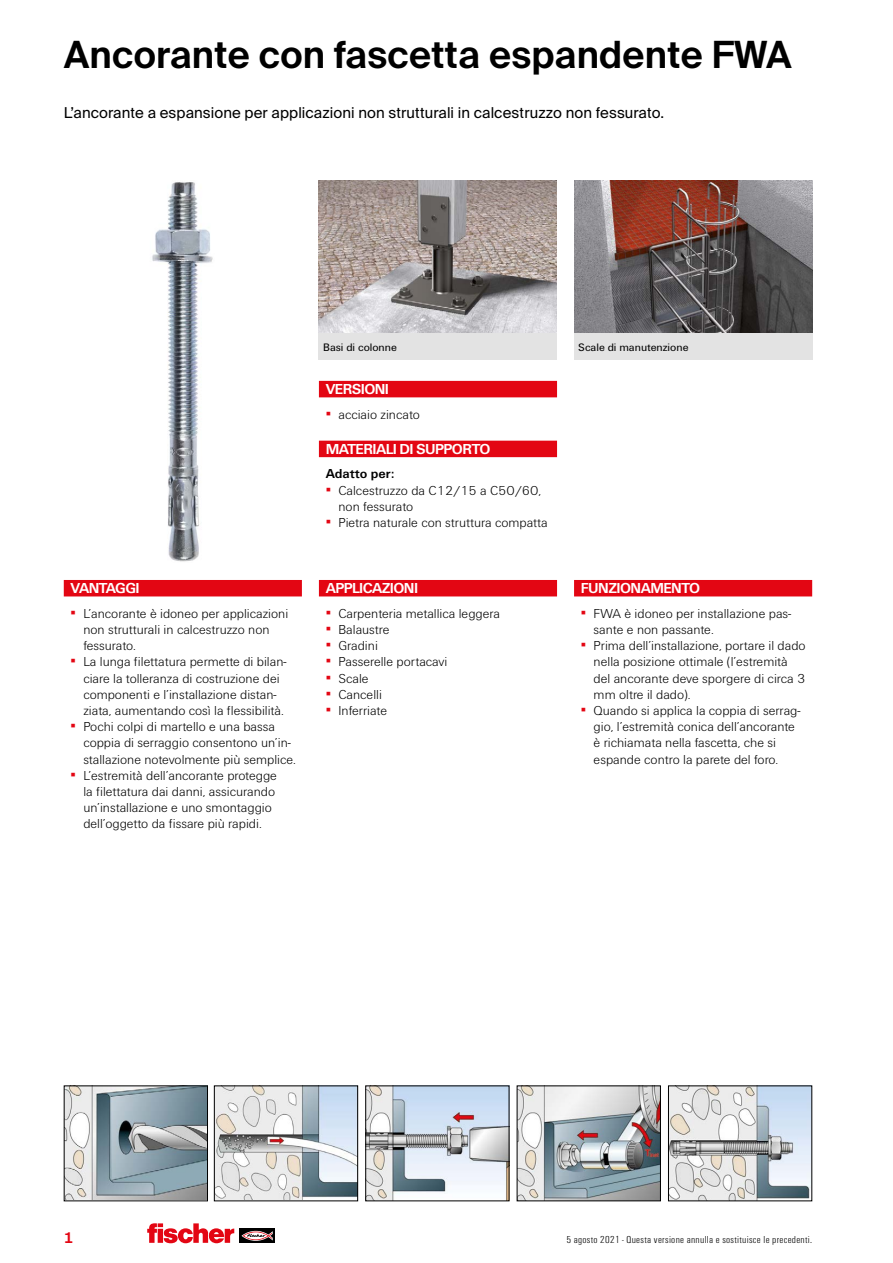
<style>
.page{position:relative;width:893px;height:1263px;background:#fff}
.page>*{position:absolute;margin:0;border:0;box-sizing:border-box;transform-origin:0 0}
.t1{font:600 37.5px "fischerstrong";letter-spacing:.005em;color:#000}
.t2{font:15px "fischerstrong";letter-spacing:.005em;color:#000}
.t3{font:700 15px "Fi We";letter-spacing:-.04em;color:#fff}
.t4{font:600 15px "fischerstrong";color:#e30613}
.t5{font:300 13.5px/16.2px "Fi We";color:#000}
.t6{font:700 13.5px "Fi We";color:#000}
.t7{font:11.25px "Fi We";color:#000}
.t8{font:300 condensed 10.5px "Fi We";letter-spacing:.025em;color:#000;scale:1.1 1}
.s1{font-weight:400;color:#e30613}
</style>
<div class="page">
<div style="left:240px;top:1229px;width:35px;height:14px;background:#000"></div>
<svg style="left:241px;top:1231px;width:32px;height:10px"></svg>
<svg style="left:147px;top:1223px;width:87px;height:20px"></svg>
<img style="left:319px;top:180px;width:238px;height:153px">
<img style="left:574px;top:180px;width:238px;height:153px">
<img style="left:152px;top:182px;width:61px;height:380px">
<img style="left:216px;top:1087px;width:140px;height:112px">
<div style="left:214px;top:1085px;width:144px;height:116px;border:1px solid #000"></div>
<img style="left:367px;top:1087px;width:140px;height:112px">
<img style="left:519px;top:1087px;width:140px;height:112px">
<div style="left:517px;top:1085px;width:144px;height:116px;border:1px solid #000"></div>
<img style="left:670px;top:1087px;width:140px;height:112px">
<img style="left:66px;top:1087px;width:140px;height:112px">
<div style="left:319px;top:333px;width:238px;height:27px;background:#e3e3e3"></div>
<div style="left:574px;top:333px;width:238px;height:27px;background:#e3e3e3"></div>
<div style="left:319px;top:381px;width:238px;height:16px;background:#e30613"></div>
<div style="left:64px;top:580px;width:238px;height:16px;background:#e30613"></div>
<div style="left:319px;top:580px;width:238px;height:16px;background:#e30613"></div>
<div style="left:574px;top:580px;width:238px;height:16px;background:#e30613"></div>
<div style="left:319px;top:441px;width:238px;height:16px;background:#e30613"></div>
<h1 class="t1" style="left:64px;top:33px;width:730px">Ancorante con fascetta espandente FWA</h1>
<p class="t2" style="left:64px;top:104px;width:602px">L’ancorante a espansione per applicazioni non strutturali in calcestruzzo non fessurato.</p>
<p class="t7" style="left:323px;top:341px;width:75px">Basi di colonne</p>
<p class="t7" style="left:578px;top:341px;width:112px">Scale di manutenzione</p>
<p class="t3" style="left:326px;top:381px;width:65px">VERSIONI</p>
<p class="t5" style="left:326px;top:406px;width:96px"><span class="s1">▪</span> acciaio zincato</p>
<p class="t3" style="left:71px;top:580px;width:71px">VANTAGGI</p>
<p class="t5" style="left:83px;top:605px;width:206px;text-indent:-13px"><span class="s1">▪</span> L’ancorante è idoneo per applicazioni non strutturali in calcestruzzo non fessurato.</p>
<p class="t5" style="left:83px;top:654px;width:205px;text-indent:-13px"><span class="s1">▪</span> La lunga filettatura permette di bilan&shy;ciare la tolleranza di costruzione dei componenti e l’installazione distan&shy;ziata, aumentando così la flessibilità.</p>
<p class="t5" style="left:83px;top:719px;width:214px;text-indent:-13px"><span class="s1">▪</span> Pochi colpi di martello e una bassa coppia di serraggio consentono un’in&shy;stallazione notevolmente più semplice.</p>
<p class="t5" style="left:83px;top:767px;width:195px;text-indent:-13px"><span class="s1">▪</span> L’estremità dell’ancorante protegge la filettatura dai danni, assicurando un’installazione e uno smontaggio dell’oggetto da fissare più rapidi.</p>
<p class="t3" style="left:326px;top:440px;width:166px">MATERIALI DI SUPPORTO</p>
<p class="t6" style="left:326px;top:466px;width:70px">Adatto per:</p>
<p class="t5" style="left:338px;top:482px;width:204px;text-indent:-13px"><span class="s1">▪</span> Calcestruzzo da C12/15 a C50/60, non fessurato</p>
<p class="t5" style="left:326px;top:515px;width:224px"><span class="s1">▪</span> Pietra naturale con struttura compatta</p>
<p class="t3" style="left:326px;top:580px;width:94px">APPLICAZIONI</p>
<p class="t5" style="left:326px;top:605px;width:176px"><span class="s1">▪</span> Carpenteria metallica leggera</p>
<p class="t5" style="left:326px;top:622px;width:65px"><span class="s1">▪</span> Balaustre</p>
<p class="t5" style="left:326px;top:638px;width:54px"><span class="s1">▪</span> Gradini</p>
<p class="t5" style="left:326px;top:654px;width:123px"><span class="s1">▪</span> Passerelle portacavi</p>
<p class="t5" style="left:326px;top:670px;width:44px"><span class="s1">▪</span> Scale</p>
<p class="t5" style="left:326px;top:686px;width:58px"><span class="s1">▪</span> Cancelli</p>
<p class="t5" style="left:326px;top:703px;width:63px"><span class="s1">▪</span> Inferriate</p>
<p class="t3" style="left:581px;top:580px;width:121px">FUNZIONAMENTO</p>
<p class="t5" style="left:594px;top:605px;width:199px;text-indent:-13px"><span class="s1">▪</span> FWA è idoneo per installazione pas&shy;sante e non passante.</p>
<p class="t5" style="left:594px;top:638px;width:214px;text-indent:-13px"><span class="s1">▪</span> Prima dell’installazione, portare il dado nella posizione ottimale (l’estremità del ancorante deve sporgere di circa 3 mm oltre il dado).</p>
<p class="t5" style="left:594px;top:703px;width:208px;text-indent:-13px"><span class="s1">▪</span> Quando si applica la coppia di serrag&shy;gio, l’estremità conica dell’ancorante è richiamata nella fascetta, che si espande contro la parete del foro.</p>
<p class="t4" style="left:64px;top:1229px;width:12px">1</p>
<p class="t8" style="left:566px;top:1234px;width:225px">5 agosto 2021 - Questa versione annulla e sostituisce le precedenti.</p>
</div>
